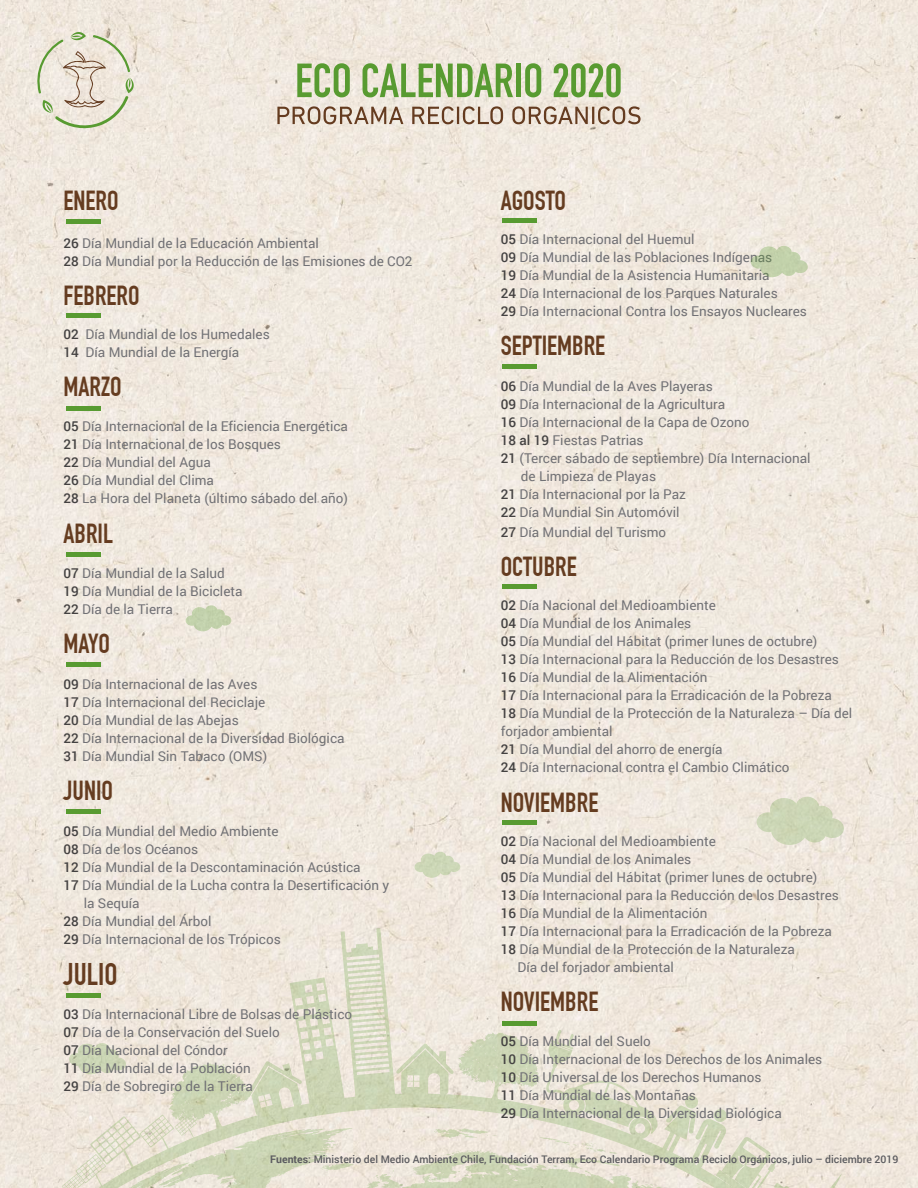
<style>
.page{position:relative;width:918px;height:1188px;background:#fff}
.page>*{position:absolute;margin:0;border:0;box-sizing:border-box;transform-origin:0 0}
.t1{font:700 30.6px "DIN Condensed";color:#653c20}
.t2{font:700 27px "DIN Condensed";color:#653c20}
.t3{font:13.5px/18px "Roboto";color:#717175}
.t4{font:500 10.5px "Roboto";color:#5b5b5f}
.s1{font-weight:500;color:#444242}
.s2{font-weight:700}
</style>
<div class="page">
<img style="left:0;top:0;width:918px;height:1188px">
<svg style="left:27px;top:1093px;width:35px;height:95px;background:#eee5da"></svg>
<svg style="left:756px;top:797px;width:88px;height:49px;background:#d7dbc2"></svg>
<svg style="left:415px;top:852px;width:45px;height:26px"></svg>
<svg style="left:62px;top:928px;width:805px;height:260px;background:#e7e3d3"></svg>
<svg style="left:34px;top:32px;width:100px;height:99px;background:#e0dcca"></svg>
<div style="left:502px;top:1021px;width:35px;height:5px;background:#589b31"></div>
<div style="left:502px;top:820px;width:35px;height:5px;background:#589b31"></div>
<hr style="left:502px;top:585px;width:35px;height:4px;background:#589b31">
<div style="left:502px;top:364px;width:35px;height:5px;background:#589b31"></div>
<div style="left:502px;top:218px;width:35px;height:5px;background:#589b31"></div>
<svg style="left:751px;top:246px;width:57px;height:31px;background:#d0d8ba"></svg>
<div style="left:66px;top:993px;width:35px;height:5px;background:#589b31"></div>
<div style="left:66px;top:809px;width:35px;height:5px;background:#589b31"></div>
<div style="left:66px;top:662px;width:35px;height:5px;background:#589b31"></div>
<hr style="left:66px;top:552px;width:35px;height:4px;background:#589b31">
<div style="left:66px;top:406px;width:35px;height:5px;background:#589b31"></div>
<hr style="left:66px;top:314px;width:35px;height:4px;background:#589b31">
<hr style="left:66px;top:220px;width:35px;height:4px;background:#589b31">
<svg style="left:186px;top:605px;width:45px;height:26px"></svg>
<svg style="left:277px;top:106px;width:126px;height:18px;background:#bfab9b"></svg>
<svg style="left:412px;top:106px;width:91px;height:18px;background:#c2af9f"></svg>
<svg style="left:512px;top:106px;width:129px;height:18px;background:#c0ac9b"></svg>
<svg style="left:297px;top:63px;width:53px;height:34px;background:#a3c086"></svg>
<svg style="left:363px;top:63px;width:150px;height:34px;background:#a5c289"></svg>
<div style="left:516px;top:64px;width:5px;height:33px;background:#589b31"></div>
<svg style="left:525px;top:63px;width:16px;height:34px"></svg>
<svg style="left:554px;top:63px;width:67px;height:34px;background:#9fbf81"></svg>
<h2 class="t2" style="left:64px;top:185px;width:56px">ENERO</h2>
<p class="t3" style="left:64px;top:233px;width:350px"><span class="s1">26</span> Día Mundial de la Educación Ambiental<br><span class="s1">28</span> Día Mundial por la Reducción de las Emisiones de CO2</p>
<h2 class="t2" style="left:64px;top:279px;width:77px">FEBRERO</h2>
<p class="t3" style="left:64px;top:325px;width:208px"><span class="s1">02</span> Día Mundial de los Humedales<br><span class="s1">14</span> Día Mundial de la Energía</p>
<h2 class="t2" style="left:64px;top:371px;width:59px">MARZO</h2>
<p class="t3" style="left:64px;top:416px;width:286px"><span class="s1">05</span> Día Internacional de la Eficiencia Energética <span class="s1">21</span> Día Internacional de los Bosques<br><span class="s1">22</span> Día Mundial del Agua<br><span class="s1">26</span> Día Mundial del Clima<br><span class="s1">28</span> La Hora del Planeta (último sábado del año)</p>
<h2 class="t2" style="left:64px;top:518px;width:51px">ABRIL</h2>
<p class="t3" style="left:64px;top:563px;width:180px"><span class="s1">07</span> Día Mundial de la Salud<br><span class="s1">19</span> Día Mundial de la Bicicleta<br><span class="s1">22</span> Día de la Tierra</p>
<h2 class="t2" style="left:64px;top:627px;width:48px">MAYO</h2>
<p class="t3" style="left:64px;top:674px;width:283px"><span class="s1">09</span> Día Internacional de las Aves<br><span class="s1">17</span> Día Internacional del Reciclaje<br><span class="s1">20</span> Día Mundial de las Abejas<br><span class="s1">22</span> Día Internacional de la Diversidad Biológica <span class="s1">31</span> Día Mundial Sin Tabaco (OMS)</p>
<h2 class="t2" style="left:64px;top:774px;width:51px">JUNIO</h2>
<p class="t3" style="left:64px;top:821px;width:217px"><span class="s1">05</span> Día Mundial del Medio Ambiente</p>
<p class="t3" style="left:64px;top:839px;width:136px"><span class="s1">08</span> Día de los Océanos</p>
<p class="t3" style="left:64px;top:857px;width:299px"><span class="s1">12</span> Día Mundial de la Descontaminación Acústica</p>
<p class="t3" style="left:64px;top:875px;width:327px"><span class="s1">17</span> Día Mundial de la Lucha contra la Desertificación y</p>
<p class="t3" style="left:84px;top:893px;width:57px">la Sequía</p>
<p class="t3" style="left:64px;top:911px;width:149px"><span class="s1">28</span> Día Mundial del Árbol</p>
<p class="t3" style="left:64px;top:929px;width:219px"><span class="s1">29</span> Día Internacional de los Trópicos</p>
<h1 class="t1" style="left:64px;top:956px;width:55px">JULIO</h1>
<p class="t3" style="left:64px;top:1005px;width:290px"><span class="s1">03</span> Día Internacional Libre de Bolsas de Plástico <span class="s1">07</span> Día de la Conservación del Suelo<br><span class="s1">07</span> Día Nacional del Cóndor<br><span class="s1">11</span> Día Mundial de la Población<br><span class="s1">29</span> Día de Sobregiro de la Tierra</p>
<h2 class="t2" style="left:501px;top:184px;width:67px">AGOSTO</h2>
<p class="t3" style="left:501px;top:230px;width:308px"><span class="s1">05</span> Día Internacional del Huemul<br><span class="s1">09</span> Día Mundial de las Poblaciones Indígenas<br><span class="s1">19</span> Día Mundial de la Asistencia Humanitaria<br><span class="s1">24</span> Día Internacional de los Parques Naturales<br><span class="s1">29</span> Día Internacional Contra los Ensayos Nucleares</p>
<h2 class="t2" style="left:501px;top:330px;width:106px">SEPTIEMBRE</h2>
<p class="t3" style="left:501px;top:377px;width:213px"><span class="s1">06</span> Día Mundial de la Aves Playeras</p>
<p class="t3" style="left:501px;top:395px;width:226px"><span class="s1">09</span> Día Internacional de la Agricultura</p>
<p class="t3" style="left:501px;top:413px;width:250px"><span class="s1">16</span> Día Internacional de la Capa de Ozono</p>
<p class="t3" style="left:501px;top:431px;width:144px"><span class="s1">18 al 19</span> Fiestas Patrias</p>
<p class="t3" style="left:501px;top:449px;width:311px"><span class="s1">21</span> (Tercer sábado de septiembre) Día Internacional</p>
<p class="t3" style="left:521px;top:467px;width:137px">de Limpieza de Playas</p>
<p class="t3" style="left:501px;top:485px;width:187px"><span class="s1">21</span> Día Internacional por la Paz</p>
<p class="t3" style="left:501px;top:503px;width:180px"><span class="s1">22</span> Día Mundial Sin Automóvil</p>
<p class="t3" style="left:501px;top:522px;width:167px"><span class="s1">27</span> Día Mundial del Turismo</p>
<h2 class="t2" style="left:501px;top:550px;width:77px">OCTUBRE</h2>
<p class="t3" style="left:501px;top:596px;width:353px"><span class="s1">02</span> Día Nacional del Medioambiente<br><span class="s1">04</span> Día Mundial de los Animales<br><span class="s1">05</span> Día Mundial del Hábitat (primer lunes de octubre)<br><span class="s1">13</span> Día Internacional para la Reducción de los Desastres <span class="s1">16</span> Día Mundial de la Alimentación<br><span class="s1">17</span> Día Internacional para la Erradicación de la Pobreza<br><span class="s1">18</span> Día Mundial de la Protección de la Naturaleza – Día del forjador ambiental<br><span class="s1">21</span> Día Mundial del ahorro de energía<br><span class="s1">24</span> Día Internacional contra el Cambio Climático</p>
<h2 class="t2" style="left:501px;top:786px;width:99px">NOVIEMBRE</h2>
<p class="t3" style="left:501px;top:832px;width:217px"><span class="s1">02</span> Día Nacional del Medioambiente</p>
<p class="t3" style="left:501px;top:850px;width:192px"><span class="s1">04</span> Día Mundial de los Animales</p>
<p class="t3" style="left:501px;top:868px;width:318px"><span class="s1">05</span> Día Mundial del Hábitat (primer lunes de octubre)</p>
<p class="t3" style="left:501px;top:886px;width:340px"><span class="s1">13</span> Día Internacional para la Reducción de los Desastres</p>
<p class="t3" style="left:501px;top:904px;width:208px"><span class="s1">16</span> Día Mundial de la Alimentación</p>
<p class="t3" style="left:501px;top:922px;width:333px"><span class="s1">17</span> Día Internacional para la Erradicación de la Pobreza</p>
<p class="t3" style="left:501px;top:940px;width:296px"><span class="s1">18</span> Día Mundial de la Protección de la Naturaleza</p>
<p class="t3" style="left:518px;top:958px;width:158px">Día del forjador ambiental</p>
<h2 class="t2" style="left:501px;top:986px;width:99px">NOVIEMBRE</h2>
<p class="t3" style="left:501px;top:1032px;width:323px"><span class="s1">05</span> Día Mundial del Suelo<br><span class="s1">10</span> Día Internacional de los Derechos de los Animales <span class="s1">10</span> Día Universal de los Derechos Humanos<br><span class="s1">11</span> Día Mundial de las Montañas<br><span class="s1">29</span> Día Internacional de la Diversidad Biológica</p>
<p class="t4" style="left:270px;top:1151px;width:630px"><span class="s2">Fuentes</span>: Ministerio del Medio Ambiente Chile, Fundación Terram, Eco Calendario Programa Reciclo Orgánicos, julio – diciembre 2019</p>
</div>
